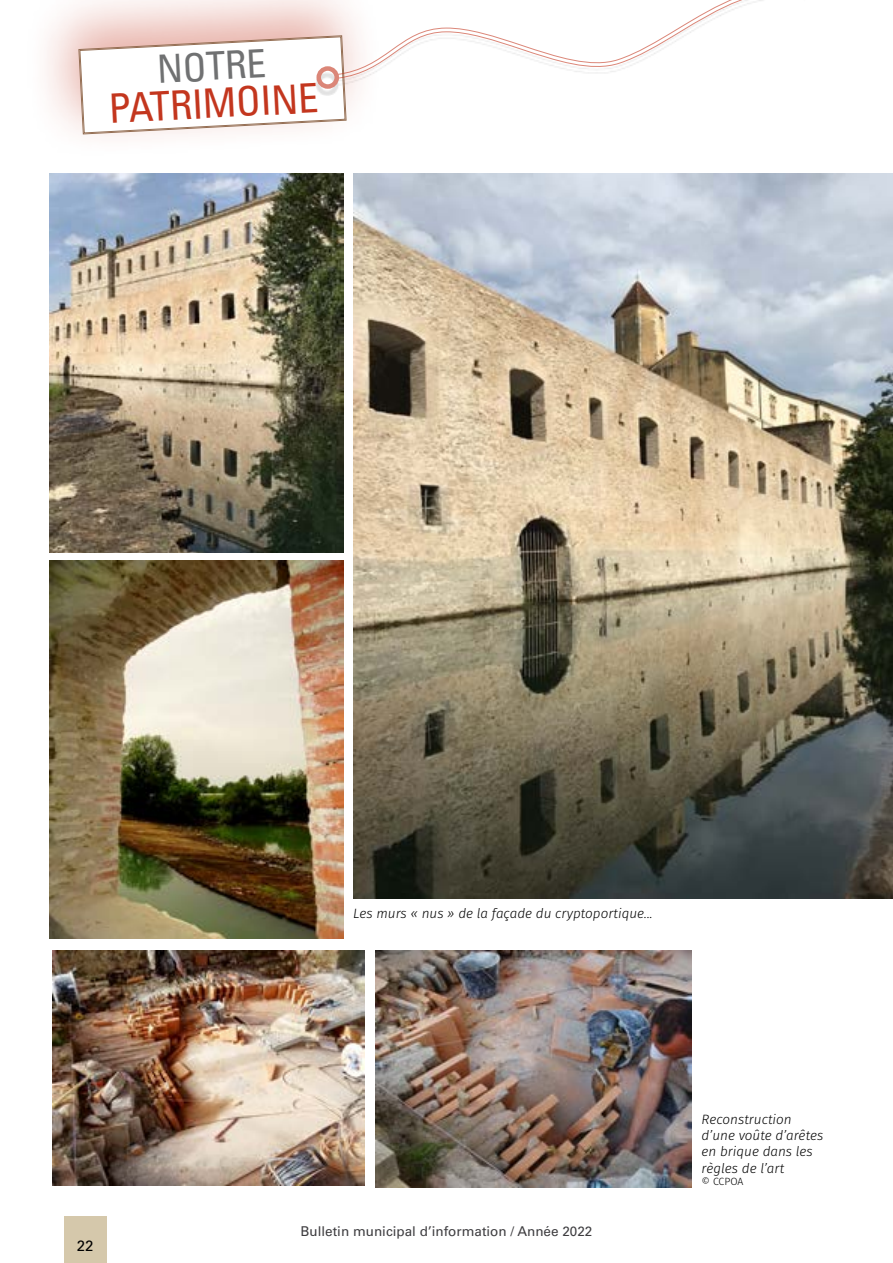
<style>
.page{position:relative;width:893px;height:1263px;background:#fff}
.page>*{position:absolute;margin:0;border:0;box-sizing:border-box;transform-origin:0 0}
.t1{font:condensed 40.5px "Univers LT Std";color:#c3361e}
.t2{font:condensed 39px "Univers LT Std";color:#707172}
.t3{font:15px "Univers LT Std";color:#000}
.t4{font:italic 300 13.5px/16.2px "Fira Sans";color:#000}
.t5{font:13.5px "Univers LT Std";color:#3e3d40}
.t6{font:300 10.5px "Fira Sans";letter-spacing:-.01em;color:#000}
</style>
<div class="page">
<div style="left:64px;top:1216px;width:42px;height:47px;background:#d5c8ab"></div>
<img style="left:52px;top:951px;width:313px;height:234px">
<img style="left:353px;top:173px;width:540px;height:726px">
<img style="left:50px;top:560px;width:293px;height:378px">
<img style="left:50px;top:173px;width:293px;height:379px">
<img style="left:376px;top:951px;width:315px;height:236px">
<div style="left:24px;top:0;width:360px;height:159px;background:#c3361e;opacity:.4"></div>
<svg style="left:78px;top:0;width:685px;height:139px"></svg>
<div style="left:316px;top:66px;width:23px;height:23px;border:4px solid #c3361e;border-radius:50%"></div>
<h2 class="t2" style="left:156px;top:45px;width:110px;rotate:-3deg">NOTRE</h2>
<h1 class="t1" style="left:107px;top:83px;width:211px;rotate:-3deg">PATRIMOINE</h1>
<p class="t3" style="left:77px;top:1237px;width:18px">22</p>
<p class="t4" style="left:353px;top:905px;width:301px">Les murs « nus » de la façade du cryptoportique...</p>
<p class="t5" style="left:301px;top:1223px;width:293px">Bulletin municipal d’information / Année 2022</p>
<p class="t4" style="left:702px;top:1111px;width:123px">Reconstruction d’une voûte d’arêtes en brique dans les règles de l’art</p>
<p class="t6" style="left:702px;top:1174px;width:43px">© CCPOA</p>
</div>
